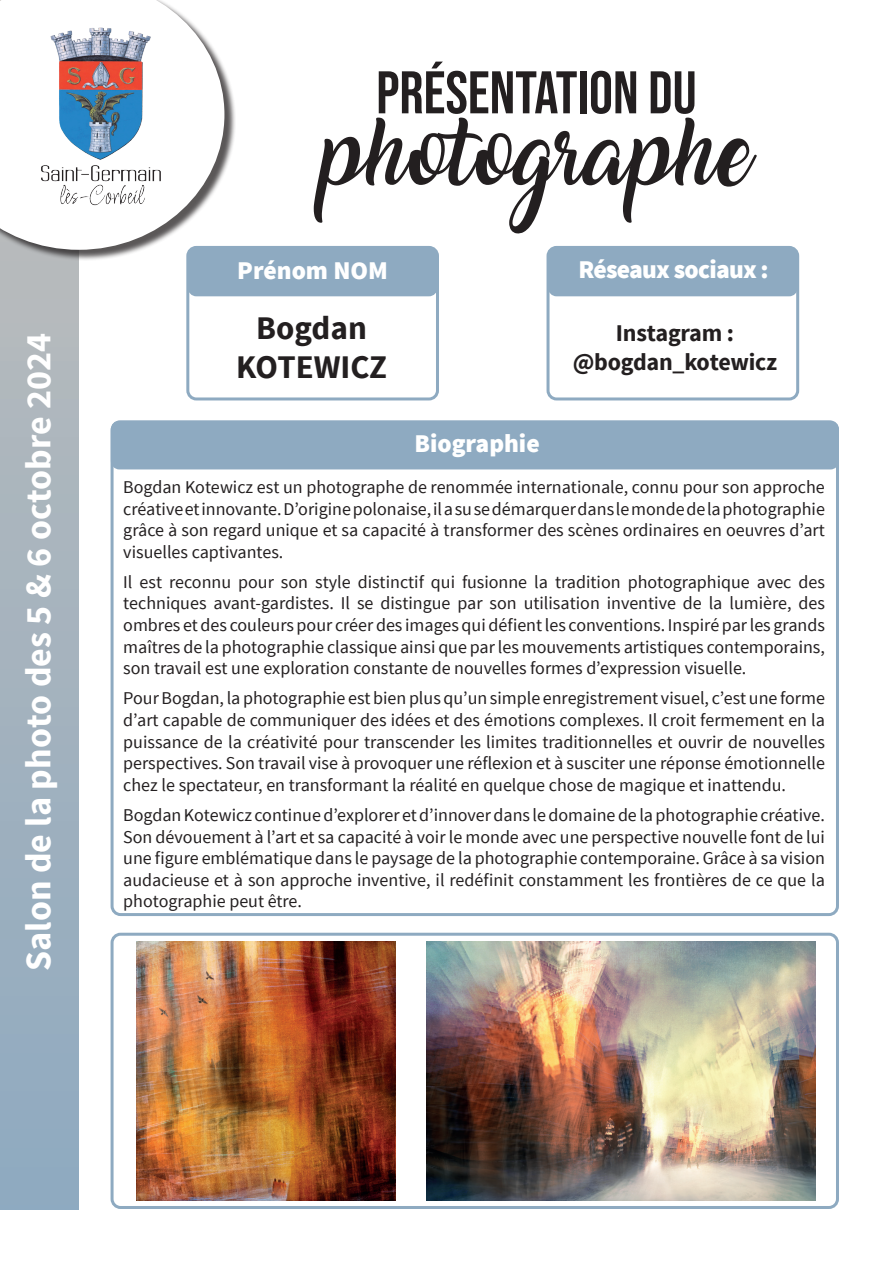
<style>
.page{position:relative;width:893px;height:1263px;background:#fff}
.page>*{position:absolute;margin:0;border:0;box-sizing:border-box;transform-origin:0 0}
.t1{font:60px "Bebas Neue";color:#231f20}
.t2{font:60px "Amarillo";color:#231f20}
.t3{font:700 36px "Source Sans Pro";color:#fff}
.t4{font:700 33px/39.6px "Source Sans Pro";color:#231f20;text-align:center}
.t5{font:900 25.5px "Source Sans Pro";letter-spacing:-.005em;color:#fff}
.t6{font:900 25.5px "Source Sans Pro";letter-spacing:-.03em;color:#fff}
.t7{font:700 24px/28.8px "Source Sans Pro";letter-spacing:-.01em;color:#231f20;text-align:center}
.t8{font:18px/21.6px "Source Sans Pro";color:#231f20;text-align:justify}
</style>
<div class="page">
<svg style="left:0;top:261px;width:79px;height:948px;background:#a1b1be"></svg>
<div style="left:111px;top:421px;width:728px;height:48px;background:#8eaac1;border-radius:9px"></div>
<div style="left:111px;top:421px;width:728px;height:495px;border:3px solid #8eaac1;border-radius:9px"></div>
<div style="left:186px;top:246px;width:253px;height:154px;border:3px solid #8eaac1;border-radius:9px"></div>
<div style="left:188px;top:247px;width:249px;height:49px;background:#8eaac1;border-radius:9px"></div>
<div style="left:111px;top:933px;width:728px;height:276px;border:3px solid #8eaac1;border-radius:9px"></div>
<div style="left:0;top:0;width:236px;height:261px;background:#231f20;opacity:.75"></div>
<svg style="left:0;top:0;width:224px;height:250px"></svg>
<img style="left:14px;top:28px;width:174px;height:182px">
<div style="left:546px;top:246px;width:253px;height:154px;border:3px solid #8eaac1;border-radius:9px"></div>
<div style="left:548px;top:247px;width:250px;height:49px;background:#8eaac1;border-radius:9px"></div>
<img style="left:136px;top:941px;width:259px;height:259px">
<img style="left:426px;top:941px;width:389px;height:259px">
<h2 class="t3" style="left:15px;top:971px;width:639px;rotate:-90deg">Salon de la photo des 5 &amp; 6 octobre 2024</h2>
<h1 class="t1" style="left:376px;top:59px;width:322px">PRÉSENTATION DU</h1>
<h1 class="t2" style="left:321px;top:130px;width:432px">photographe</h1>
<h3 class="t5" style="left:237px;top:254px;width:152px">Prénom NOM</h3>
<h3 class="t4" style="left:236px;top:309px;width:152px">Bogdan<br>KOTEWICZ</h3>
<h3 class="t6" style="left:578px;top:253px;width:192px">Réseaux sociaux :</h3>
<h3 class="t7" style="left:573px;top:320px;width:206px">Instagram : @bogdan_kotewicz</h3>
<h3 class="t5" style="left:414px;top:427px;width:127px">Biographie</h3>
<p class="t8" style="left:123px;top:476px;width:703px">Bogdan Kotewicz est un photographe de renommée internationale, connu pour son approche créative et innovante. D’origine polonaise, il a su se démarquer dans le monde de la photographie grâce à son regard unique et sa capacité à transformer des scènes ordinaires en oeuvres d’art visuelles captivantes.</p>
<p class="t8" style="left:123px;top:571px;width:703px">Il est reconnu pour son style distinctif qui fusionne la tradition photographique avec des techniques avant-gardistes. Il se distingue par son utilisation inventive de la lumière, des ombres et des couleurs pour créer des images qui défient les conventions. Inspiré par les grands maîtres de la photographie classique ainsi que par les mouvements artistiques contemporains, son travail est une exploration constante de nouvelles formes d’expression visuelle.</p>
<p class="t8" style="left:123px;top:688px;width:703px">Pour Bogdan, la photographie est bien plus qu’un simple enregistrement visuel, c’est une forme d’art capable de communiquer des idées et des émotions complexes. Il croit fermement en la puissance de la créativité pour transcender les limites traditionnelles et ouvrir de nouvelles perspectives. Son travail vise à provoquer une réflexion et à susciter une réponse émotionnelle chez le spectateur, en transformant la réalité en quelque chose de magique et inattendu.</p>
<p class="t8" style="left:123px;top:804px;width:703px">Bogdan Kotewicz continue d’explorer et d’innover dans le domaine de la photographie créative.<br>Son dévouement à l’art et sa capacité à voir le monde avec une perspective nouvelle font de lui une figure emblématique dans le paysage de la photographie contemporaine. Grâce à sa vision audacieuse et à son approche inventive, il redéfinit constamment les frontières de ce que la photographie peut être.</p>
</div>
